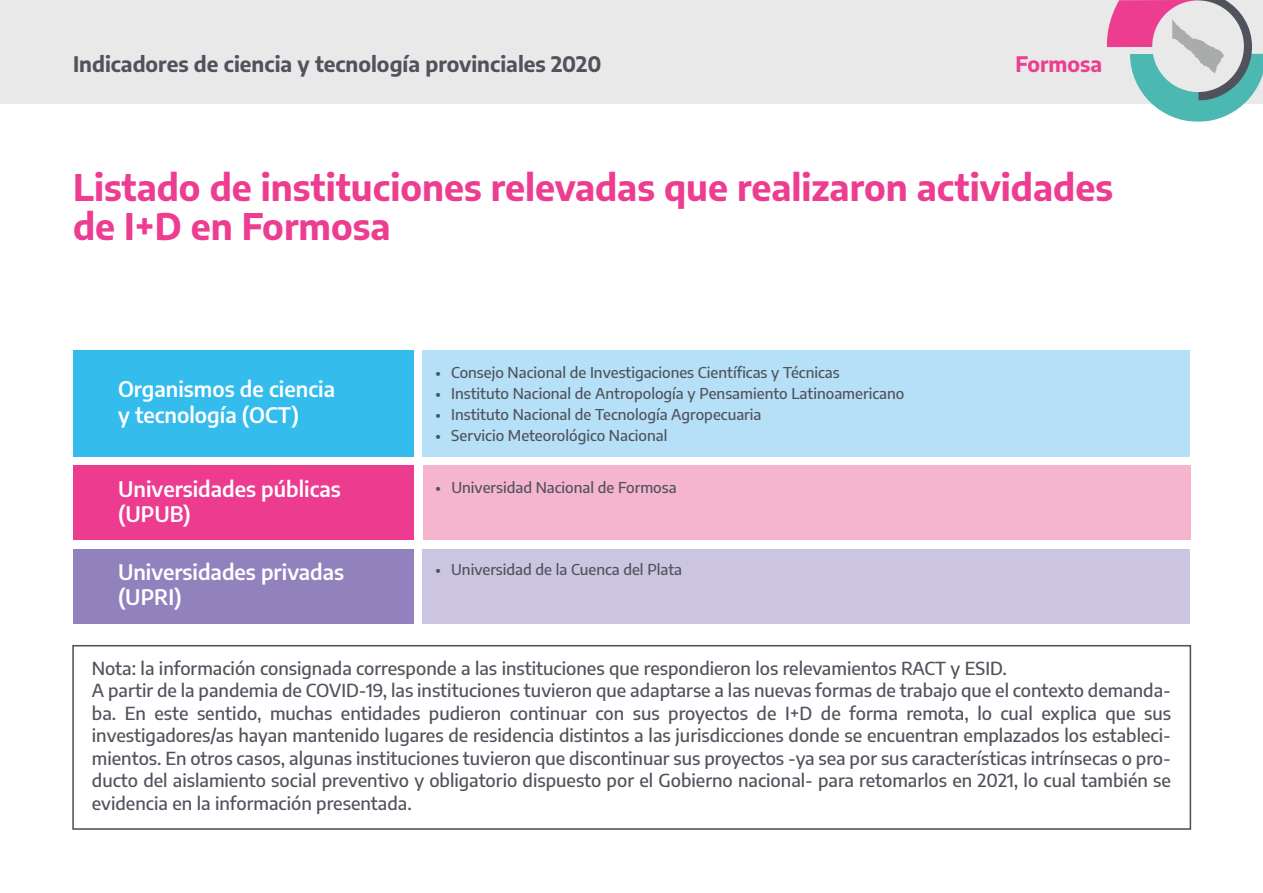
<style>
.page{position:relative;width:1263px;height:893px;background:#fff}
.page>*{position:absolute;margin:0;border:0;box-sizing:border-box;transform-origin:0 0}
.t1{font:700 36px/39px "Encode Sans";color:#ed3d90}
.t2{font:600 21px/25.2px "Encode Sans";color:#fff}
.t3{font:700 21px "Encode Sans";color:#50535c}
.t4{font:700 21px "Encode Sans";color:#ed3d90}
.t5{font:500 18px/22.5px "Encode Sans";color:#50535c}
.t6{font:500 15px "Encode Sans";color:#50535c}
</style>
<div class="page">
<div style="left:0;top:0;width:1263px;height:103px;background:#e9e9e9"></div>
<svg style="left:1107px;top:0;width:156px;height:122px"></svg>
<div style="left:422px;top:350px;width:768px;height:107px;background:#b6e0f7"></div>
<div style="left:73px;top:350px;width:340px;height:107px;background:#34bced"></div>
<div style="left:422px;top:549px;width:768px;height:74px;background:#ccc5e1"></div>
<div style="left:73px;top:549px;width:340px;height:74px;background:#9182bd"></div>
<div style="left:423px;top:466px;width:767px;height:74px;background:#f6b5ce"></div>
<div style="left:73px;top:466px;width:340px;height:74px;background:#ed3b90"></div>
<div style="left:72px;top:645px;width:1119px;height:185px;border:2px solid #50535c"></div>
<p class="t3" style="left:73px;top:49px;width:530px">Indicadores de ciencia y tecnología provinciales 2020</p>
<p class="t4" style="left:1015px;top:49px;width:88px">Formosa</p>
<h1 class="t1" style="left:73px;top:166px;width:1041px">Listado de instituciones relevadas que realizaron actividades de I+D en Formosa</h1>
<p class="t2" style="left:118px;top:376px;width:219px">Organismos de ciencia y tecnología (OCT)</p>
<p class="t6" style="left:435px;top:361px;width:406px">• Consejo Nacional de Investigaciones Científicas y Técnicas</p>
<p class="t6" style="left:435px;top:382px;width:470px">• Instituto Nacional de Antropología y Pensamiento Latinoamericano</p>
<p class="t6" style="left:435px;top:403px;width:328px">• Instituto Nacional de Tecnología Agropecuaria</p>
<p class="t6" style="left:435px;top:424px;width:233px">• Servicio Meteorológico Nacional</p>
<p class="t2" style="left:118px;top:475px;width:224px">Universidades públicas (UPUB)</p>
<p class="t6" style="left:436px;top:476px;width:243px">• Universidad Nacional de Formosa</p>
<p class="t2" style="left:118px;top:558px;width:228px">Universidades privadas (UPRI)</p>
<p class="t6" style="left:435px;top:559px;width:248px">• Universidad de la Cuenca del Plata</p>
<p class="t5" style="left:92px;top:656px;width:1081px">Nota: la información consignada corresponde a las instituciones que respondieron los relevamientos RACT y ESID.<br>A partir de la pandemia de COVID-19, las instituciones tuvieron que adaptarse a las nuevas formas de trabajo que el contexto demanda&shy;ba. En este sentido, muchas entidades pudieron continuar con sus proyectos de I+D de forma remota, lo cual explica que sus investigadores/as hayan mantenido lugares de residencia distintos a las jurisdicciones donde se encuentran emplazados los estableci&shy;mientos. En otros casos, algunas instituciones tuvieron que discontinuar sus proyectos -ya sea por sus características intrínsecas o pro&shy;ducto del aislamiento social preventivo y obligatorio dispuesto por el Gobierno nacional- para retomarlos en 2021, lo cual también se evidencia en la información presentada.</p>
</div>
